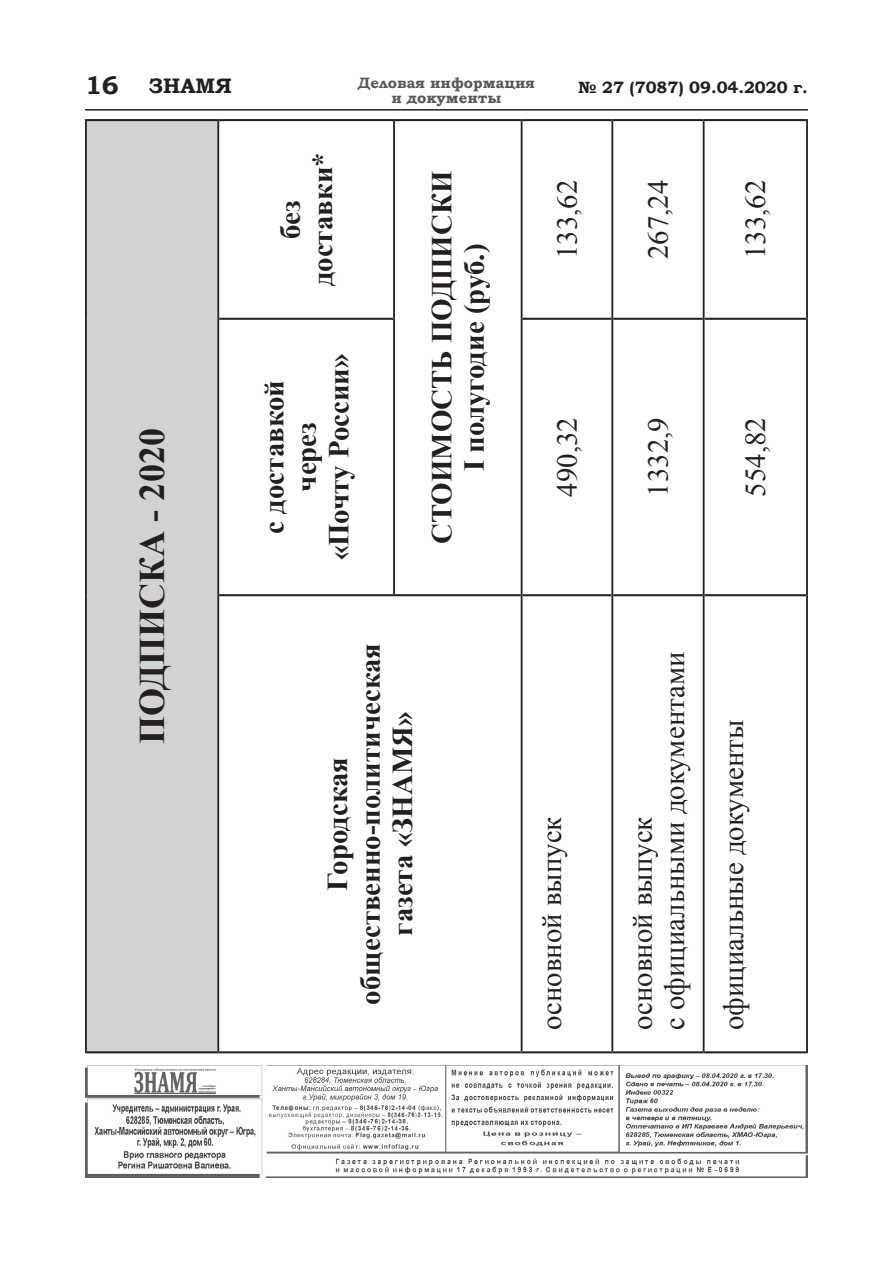
<style>
.page{position:relative;width:893px;height:1263px;background:#fff}
.page>*{position:absolute;margin:0;border:0;box-sizing:border-box;transform-origin:0 0}
.t1{font:700 36px "Times New Roman";color:#231f20}
.t2{font:700 28.8px/32.4px "Times New Roman";color:#231f20;text-align:center}
.t3{font:28.8px/32.4px "Times New Roman";color:#231f20}
.t4{font:700 21px "Bookman Old Style";color:#231f20}
.t5{font:700 16.5px "Bookman Old Style";color:#231f20}
.t6{font:700 15px/15px "Bookman Old Style";color:#57585a;text-align:center}
.s1{font-size:25.5px}
</style>
<div class="page">
<hr style="left:85px;top:109px;width:723px;height:2px;background:#231f20">
<div style="left:86px;top:120px;width:132px;height:932px;background:#d1d2d4"></div>
<hr style="left:85px;top:595px;width:2px;height:458px;background:#231f20">
<hr style="left:85px;top:319px;width:2px;height:276px;background:#231f20">
<hr style="left:85px;top:119px;width:2px;height:200px;background:#231f20">
<hr style="left:87px;top:1051px;width:131px;height:2px;background:#231f20">
<hr style="left:87px;top:119px;width:131px;height:2px;background:#231f20">
<hr style="left:217px;top:595px;width:2px;height:456px;background:#231f20">
<hr style="left:218px;top:1051px;width:176px;height:2px;background:#231f20">
<hr style="left:394px;top:1051px;width:128px;height:2px;background:#231f20">
<hr style="left:217px;top:319px;width:2px;height:276px;background:#231f20">
<hr style="left:217px;top:121px;width:2px;height:198px;background:#231f20">
<hr style="left:219px;top:594px;width:175px;height:2px;background:#231f20">
<hr style="left:219px;top:318px;width:174px;height:2px;background:#231f20">
<hr style="left:218px;top:119px;width:176px;height:2px;background:#231f20">
<hr style="left:393px;top:319px;width:2px;height:275px;background:#231f20">
<hr style="left:393px;top:121px;width:2px;height:198px;background:#231f20">
<hr style="left:394px;top:594px;width:127px;height:2px;background:#231f20">
<hr style="left:394px;top:119px;width:128px;height:2px;background:#231f20">
<hr style="left:521px;top:595px;width:1px;height:456px;background:#231f20">
<hr style="left:521px;top:319px;width:1px;height:276px;background:#231f20">
<hr style="left:521px;top:121px;width:1px;height:198px;background:#231f20">
<hr style="left:611px;top:595px;width:2px;height:456px;background:#231f20">
<hr style="left:611px;top:319px;width:2px;height:276px;background:#231f20">
<hr style="left:611px;top:121px;width:2px;height:198px;background:#231f20">
<hr style="left:703px;top:595px;width:1px;height:456px;background:#231f20">
<hr style="left:703px;top:319px;width:1px;height:276px;background:#231f20">
<hr style="left:703px;top:121px;width:1px;height:198px;background:#231f20">
<hr style="left:806px;top:595px;width:2px;height:458px;background:#231f20">
<hr style="left:806px;top:319px;width:2px;height:276px;background:#231f20">
<hr style="left:806px;top:119px;width:2px;height:200px;background:#231f20">
<hr style="left:522px;top:1051px;width:90px;height:2px;background:#231f20">
<hr style="left:522px;top:594px;width:89px;height:2px;background:#231f20">
<hr style="left:522px;top:318px;width:89px;height:2px;background:#231f20">
<hr style="left:522px;top:119px;width:90px;height:2px;background:#231f20">
<hr style="left:612px;top:1051px;width:92px;height:2px;background:#231f20">
<hr style="left:613px;top:594px;width:90px;height:2px;background:#231f20">
<hr style="left:613px;top:318px;width:90px;height:2px;background:#231f20">
<hr style="left:612px;top:119px;width:92px;height:2px;background:#231f20">
<hr style="left:704px;top:1051px;width:102px;height:2px;background:#231f20">
<hr style="left:704px;top:594px;width:102px;height:2px;background:#231f20">
<hr style="left:704px;top:318px;width:102px;height:2px;background:#231f20">
<hr style="left:704px;top:119px;width:102px;height:2px;background:#231f20">
<img style="left:85px;top:1065px;width:723px;height:113px">
<p class="t4" style="left:85px;top:71px;width:148px"><span class="s1">16</span> ЗНАМЯ</p>
<p class="t6" style="left:358px;top:75px;width:179px">Деловая информация и документы</p>
<p class="t5" style="left:578px;top:75px;width:231px">№ 27 (7087) 09.04.2020 г.</p>
<p class="t1" style="left:127px;top:744px;width:317px;rotate:-90deg">ПОДПИСКА - 2020</p>
<p class="t2" style="left:273px;top:286px;width:136px;rotate:-90deg">без доставки*</p>
<p class="t2" style="left:257px;top:560px;width:208px;rotate:-90deg">с доставкой через<br>«Почту России»</p>
<p class="t2" style="left:425px;top:544px;width:375px;rotate:-90deg">СТОИМОСТЬ ПОДПИСКИ<br>I полугодие (руб.)</p>
<p class="t2" style="left:321px;top:1005px;width:363px;rotate:-90deg">Городская общественно-политическая газета «ЗНАМЯ»</p>
<p class="t3" style="left:551px;top:259px;width:81px;rotate:-90deg">133,62</p>
<p class="t3" style="left:642px;top:259px;width:81px;rotate:-90deg">267,24</p>
<p class="t3" style="left:739px;top:259px;width:81px;rotate:-90deg">133,62</p>
<p class="t3" style="left:551px;top:497px;width:81px;rotate:-90deg">490,32</p>
<p class="t3" style="left:642px;top:497px;width:81px;rotate:-90deg">1332,9</p>
<p class="t3" style="left:739px;top:497px;width:81px;rotate:-90deg">554,82</p>
<p class="t3" style="left:535px;top:1030px;width:215px;rotate:-90deg">основной выпуск</p>
<p class="t3" style="left:625px;top:1030px;width:380px;rotate:-90deg">основной выпуск<br>с официальными документами</p>
<p class="t3" style="left:717px;top:1030px;width:312px;rotate:-90deg">официальные документы</p>
</div>
